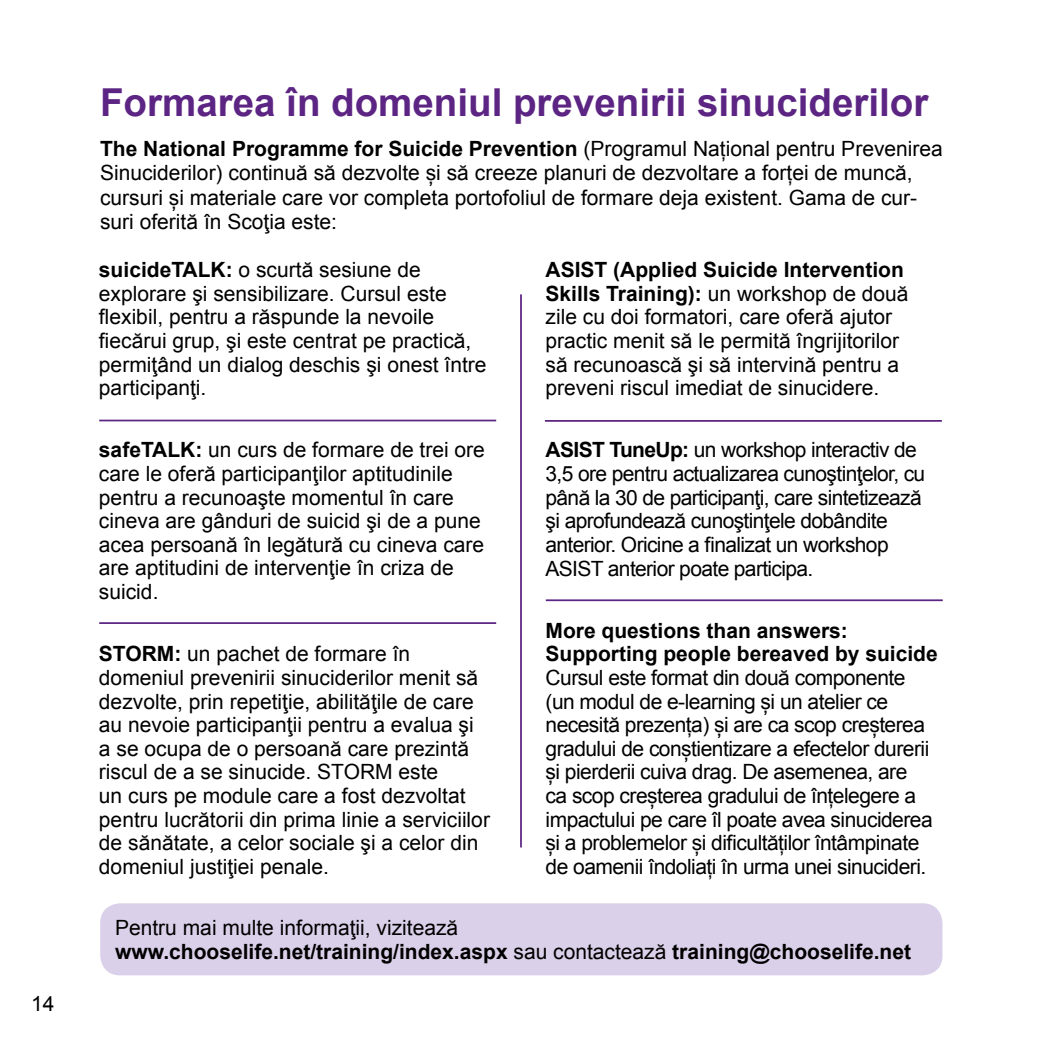
<style>
.page{position:relative;width:1042px;height:1042px;background:#fff}
.page>*{position:absolute;margin:0;border:0;box-sizing:border-box;transform-origin:0 0}
.t1{font:700 38.5px "Arial";color:#5c2483}
.t2{font:21px/23.6px "Arial";color:#000}
.t3{font:21px/23.6px "Arial";letter-spacing:-.025em;color:#000}
.t4{font:21px/23.6px "Arial";letter-spacing:-.03em;color:#000}
.t5{font:700 21px/23.6px "Arial";color:#000}
.s1{font-weight:700}
.s2{font-weight:400}
</style>
<div class="page">
<hr style="left:520px;top:294px;width:2px;height:553px;background:#5c2483">
<hr style="left:99px;top:420px;width:397px;height:1px;background:#5c2483">
<hr style="left:99px;top:622px;width:397px;height:2px;background:#5c2483">
<div style="left:100px;top:903px;width:842px;height:72px;background:#dbd0e9;border-radius:20px"></div>
<hr style="left:546px;top:599px;width:397px;height:2px;background:#5c2483">
<hr style="left:545px;top:420px;width:397px;height:2px;background:#5c2483">
<p class="t2" style="left:31px;top:992px;width:25px">14</p>
<h1 class="t1" style="left:100px;top:77px;width:830px">Formarea în domeniul prevenirii sinuciderilor</h1>
<p class="t2" style="left:100px;top:136px;width:844px;line-height:24.5px"><span class="s1">The National Programme for Suicide Prevention</span> (Programul Național pentru Prevenirea Sinuciderilor) continuă să dezvolte și să creeze planuri de dezvoltare a forței de muncă, cursuri și materiale care vor completa portofoliul de formare deja existent. Gama de cur&shy;suri oferită în Scoţia este:</p>
<p class="t2" style="left:99px;top:258px;width:389px"><span class="s1">suicideTALK:</span> o scurtă sesiune de explorare şi sensibilizare. Cursul este flexibil, pentru a răspunde la nevoile fiecărui grup, şi este centrat pe practică, permiţând un dialog deschis şi onest între participanţi.</p>
<p class="t2" style="left:99px;top:438px;width:387px"><span class="s1">safeTALK:</span> un curs de formare de trei ore care le oferă participanţilor aptitudinile pentru a recunoaşte momentul în care cineva are gânduri de suicid şi de a pune acea persoană în legătură cu cineva care are aptitudini de intervenţie în criza de suicid.</p>
<p class="t2" style="left:99px;top:642px;width:392px"><span class="s1">STORM:</span> un pachet de formare în domeniul prevenirii sinuciderilor menit să dezvolte, prin repetiţie, abilităţile de care au nevoie participanţii pentru a evalua şi a se ocupa de o persoană care prezintă riscul de a se sinucide. STORM este<br>un curs pe module care a fost dezvoltat pentru lucrătorii din prima linie a serviciilor de sănătate, a celor sociale şi a celor din domeniul justiţiei penale.</p>
<p class="t2" style="left:545px;top:258px;width:364px"><span class="s1">ASIST (Applied Suicide Intervention Skills Training):</span> un workshop de două zile cu doi formatori, care oferă ajutor practic menit să le permită îngrijitorilor să recunoască şi să intervină pentru a preveni riscul imediat de sinucidere.</p>
<p class="t4" style="left:545px;top:438px;width:381px"><span class="s1">ASIST TuneUp:</span> un workshop interactiv de 3,5 ore pentru actualizarea cunoştinţelor, cu până la 30 de participanţi, care sintetizează şi aprofundează cunoştinţele dobândite anterior. Oricine a finalizat un workshop ASIST anterior poate participa.</p>
<p class="t5" style="left:545px;top:619px;width:394px">More questions than answers:<br>Supporting people bereaved by suicide</p>
<p class="t3" style="left:545px;top:666px;width:389px">Cursul este format din două componente (un modul de e-learning și un atelier ce necesită prezența) și are ca scop creșterea gradului de conștientizare a efectelor durerii și pierderii cuiva drag. De asemenea, are ca scop creșterea gradului de înțelegere a impactului pe care îl poate avea sinuciderea și a problemelor și dificultăților întâmpinate de oamenii îndoliați în urma unei sinucideri.</p>
<p class="t5" style="left:115px;top:916px;width:797px;line-height:24.5px"><span class="s2">Pentru mai multe informaţii, vizitează<br></span>www.chooselife.net/training/index.aspx <span class="s2">sau contactează</span> training@chooselife.net</p>
</div>
